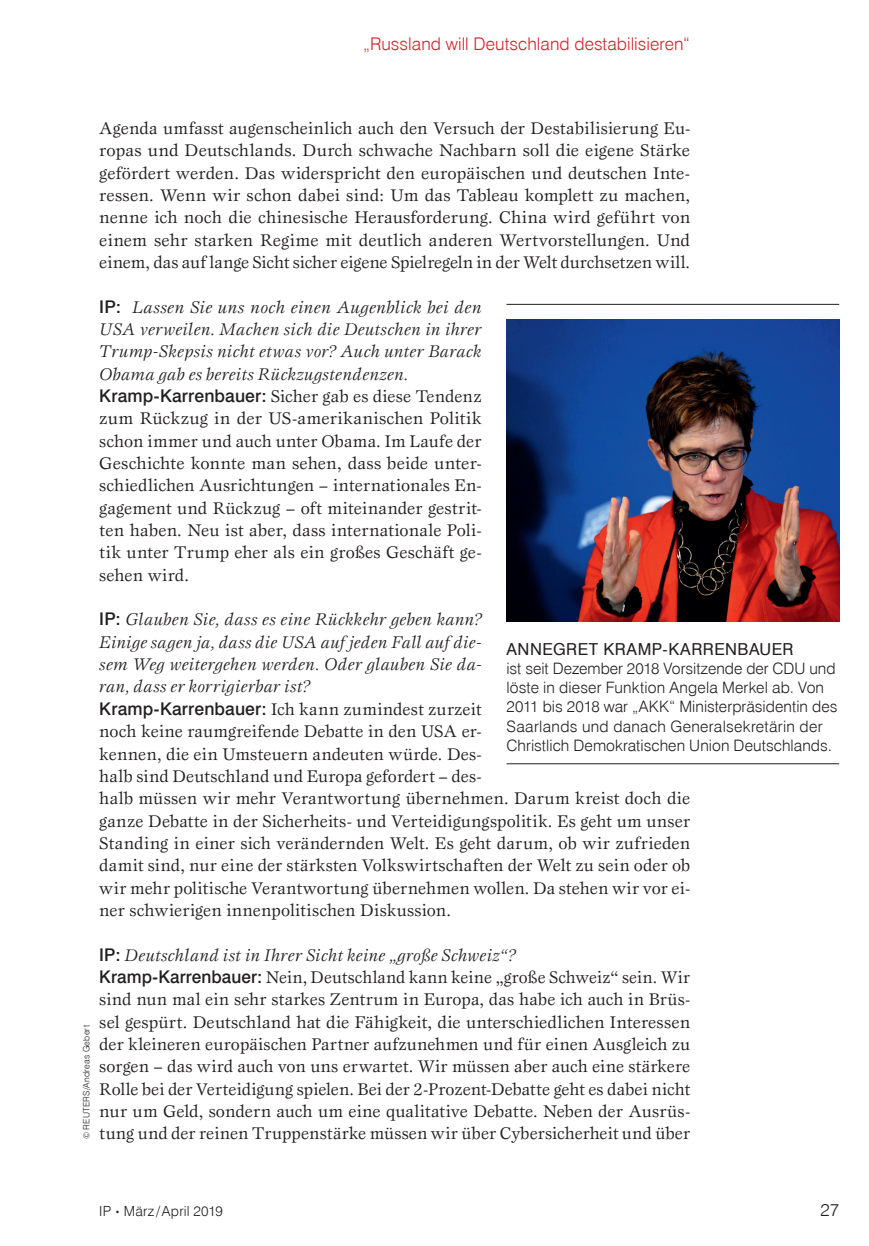
<style>
.page{position:relative;width:869px;height:1246px;background:#fff}
.page>*{position:absolute;margin:0;border:0;box-sizing:border-box;transform-origin:0 0}
.t1{font:17.5px/22.4px "Esprit Std";letter-spacing:.005em;color:#231f20}
.t2{font:300 17.5px "Swiss 721 BT";letter-spacing:.005em;color:#d1232a}
.t3{font:300 17.5px "Swiss 721 BT";color:#231f20}
.t4{font:16.45px "Swiss 721 BT";letter-spacing:.03em;color:#231f20}
.t5{font:300 15.75px/19.2px "Swiss 721 BT";letter-spacing:.005em;color:#231f20}
.t6{font:300 14px "Swiss 721 BT";letter-spacing:.015em;color:#231f20}
.t7{font:300 8.75px "Swiss 721 BT";letter-spacing:.025em;color:#231f20}
.s1{font-family:"Swiss 721 BT";font-weight:500}
.s2{font-style:italic}
.s3{font-size:8.4px}
</style>
<div class="page">
<hr style="left:506px;top:304px;width:332px;height:1px;background:#231f20">
<hr style="left:506px;top:763px;width:332px;height:1px;background:#231f20">
<img style="left:506px;top:319px;width:332px;height:302px">
<p class="t2" style="left:363px;top:33px;width:328px">„Russland will Deutschland destabilisieren“</p>
<p class="t7" style="left:81px;top:1138px;width:116px;rotate:-90deg">© REUTERS/Andreas Gebert</p>
<p class="t1" style="left:99px;top:117px;width:592px;text-align:justify">Agenda umfasst augenscheinlich auch den Versuch der Destabilisierung Eu&shy;ropas und Deutschlands. Durch schwache Nachbarn soll die eigene Stärke gefördert werden. Das widerspricht den europäischen und deutschen Inte&shy;ressen. Wenn wir schon dabei sind: Um das Tableau komplett zu machen, nenne ich noch die chinesische Herausforderung. China wird geführt von einem sehr starken Regime mit deutlich anderen Wertvorstellungen. Und einem, das auf lange Sicht sicher eigene Spielregeln in der Welt durchsetzen will.</p>
<p class="t1" style="left:99px;top:295px;width:383px"><span class="s1">IP:</span> <span class="s2">Lassen Sie uns noch einen Augenblick bei den USA verweilen. Machen sich die Deutschen in ihrer Trump-Skepsis nicht etwas vor? Auch unter Barack Obama gab es bereits Rückzugstendenzen.<br></span><span class="s1">Kramp-Karrenbauer:</span> Sicher gab es diese Tendenz zum Rückzug in der US-amerikanischen Politik schon immer und auch unter Obama. Im Laufe der Geschichte konnte man sehen, dass beide unter&shy;schiedlichen Ausrichtungen – internationales En&shy;gagement und Rückzug – oft miteinander gestrit&shy;ten haben. Neu ist aber, dass internationale Poli&shy;tik unter Trump eher als ein großes Geschäft ge&shy;sehen wird.</p>
<p class="t1" style="left:99px;top:608px;width:592px"><span class="s1">IP:</span> <span class="s2">Glauben Sie, dass es eine Rückkehr geben kann?<br>Einige sagen ja, dass die USA auf jeden Fall auf die-<br>sem Weg weitergehen werden. Oder glauben Sie da-<br>ran, dass er korrigierbar ist?<br></span><span class="s1">Kramp-Karrenbauer:</span> Ich kann zumindest zurzeit<br>noch keine raumgreifende Debatte in den USA er-<br>kennen, die ein Umsteuern andeuten würde. Des-<br>halb sind Deutschland und Europa gefordert – des-<br>halb müssen wir mehr Verantwortung übernehmen. Darum kreist doch die ganze Debatte in der Sicherheits- und Verteidigungspolitik. Es geht um unser Standing in einer sich verändernden Welt. Es geht darum, ob wir zufrieden damit sind, nur eine der stärksten Volkswirtschaften der Welt zu sein oder ob wir mehr politische Verantwortung übernehmen wollen. Da stehen wir vor ei&shy;ner schwierigen innenpolitischen Diskussion.</p>
<p class="t1" style="left:99px;top:943px;width:592px"><span class="s1">IP:</span> <span class="s2">Deutschland ist in Ihrer Sicht keine „große Schweiz“?<br></span><span class="s1">Kramp-Karrenbauer:</span> Nein, Deutschland kann keine „große Schweiz“ sein. Wir sind nun mal ein sehr starkes Zentrum in Europa, das habe ich auch in Brüs&shy;sel gespürt. Deutschland hat die Fähigkeit, die unterschiedlichen Interessen der kleineren europäischen Partner aufzunehmen und für einen Ausgleich zu sorgen – das wird auch von uns erwartet. Wir müssen aber auch eine stärkere Rolle bei der Verteidigung spielen. Bei der 2-Prozent-Debatte geht es dabei nicht nur um Geld, sondern auch um eine qualitative Debatte. Neben der Ausrüs&shy;tung und der reinen Truppenstärke müssen wir über Cybersicherheit und über</p>
<p class="t4" style="left:506px;top:638px;width:288px">ANNEGRET KRAMP-KARRENBAUER</p>
<p class="t5" style="left:506px;top:658px;width:332px">ist seit Dezember 2018 Vorsitzende der CDU und löste in dieser Funktion Angela Merkel ab. Von 2011 bis 2018 war „AKK“ Ministerpräsidentin des Saarlands und danach Generalsekretärin der Christlich Demokratischen Union Deutschlands.</p>
<p class="t6" style="left:99px;top:1202px;width:125px">IP <span class="s3">•</span> März/April 2019</p>
<p class="t3" style="left:820px;top:1199px;width:20px">27</p>
</div>
